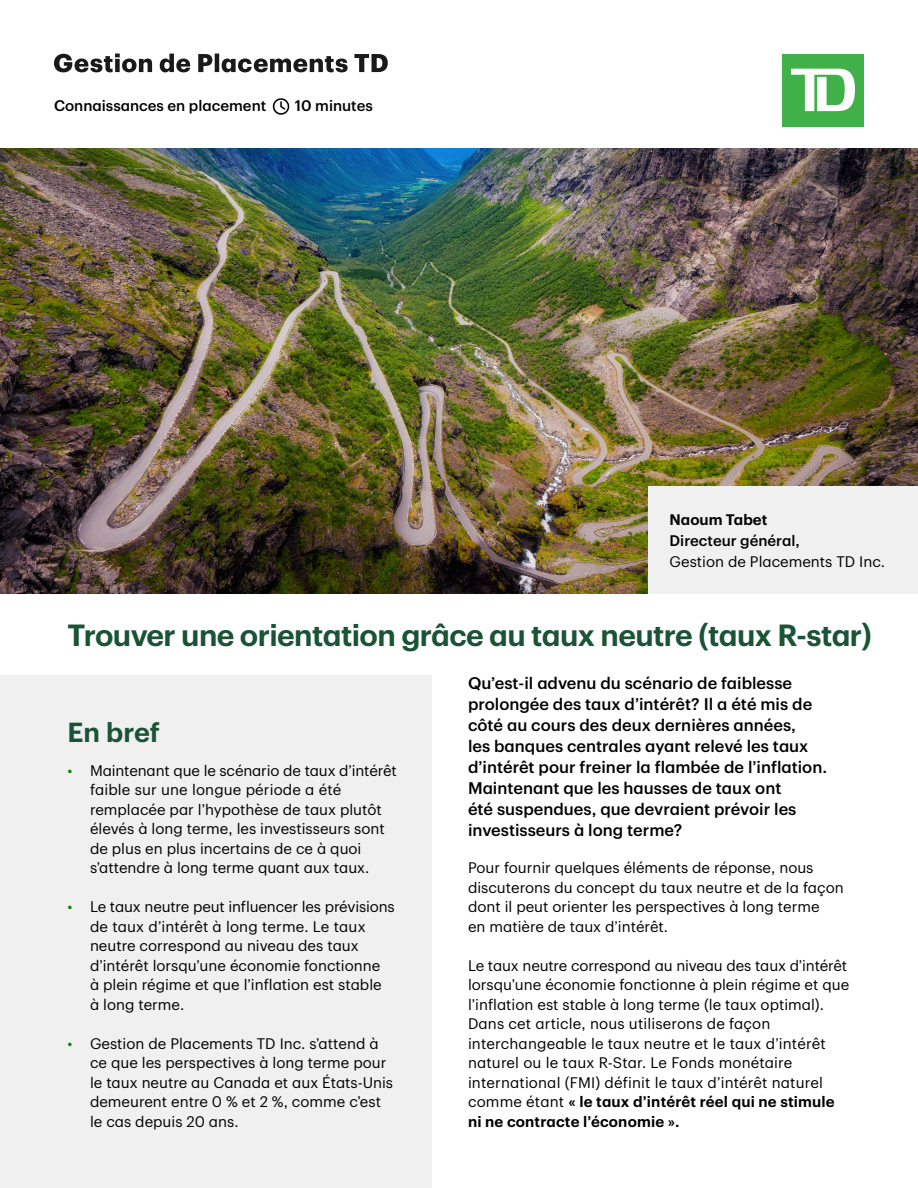
<style>
.page{position:relative;width:918px;height:1188px;background:#fff}
.page>*{position:absolute;margin:0;border:0;box-sizing:border-box;transform-origin:0 0}
.H3__20pt_Semibold__Forest_Green{font:600 30px "TD Graphik";letter-spacing:-.02em;color:#1a5336}
.SH1__18pt_Semibold__Forest_Green{font:600 27px "TD Graphik";color:#1a5336}
.Intro_Copy__11pt_Medium__Black{font:500 16.5px/21px "TD Graphik";color:#000}
.Bulleted_List_Body_Copy__10pt_Regular__B{font:15px/19.5px "TD Graphik";color:#000}
.Body_Copy__10pt_Regular__Black{font:15px/19.5px "TD Graphik";color:#000}
.Job_Role__10pt_Regular__Black{font:15px/21px "TD Graphik";color:#000}
.Equation__10pt_Medium__Black{font:500 15px "TD Graphik";color:#000}
.Author__10pt_Bold__Black{font:600 15px "TD Graphik";color:#000}
.s1{font-weight:500}
.s2{color:#038203}
.s3{font-weight:600}
</style>
<div class="page">
<svg style="left:54px;top:54px;width:334px;height:18px"></svg>
<div style="left:782px;top:54px;width:82px;height:73px;background:#40b149"></div>
<svg style="left:791px;top:69px;width:64px;height:42px"></svg>
<svg style="left:273px;top:98px;width:16px;height:17px"></svg>
<img style="left:0;top:148px;width:918px;height:446px">
<div style="left:648px;top:486px;width:270px;height:108px;background:#f0f0f0"></div>
<div style="left:0;top:675px;width:432px;height:513px;background:#f0f0f0"></div>
<p class="Equation__10pt_Medium__Black" style="left:54px;top:95px;width:214px">Connaissances en placement</p>
<p class="Equation__10pt_Medium__Black" style="left:295px;top:95px;width:80px">10 minutes</p>
<p class="Author__10pt_Bold__Black" style="left:670px;top:508px;width:99px">Naoum Tabet</p>
<p class="Job_Role__10pt_Regular__Black" style="left:670px;top:529px;width:217px"><span class="s1">Directeur général,<br></span>Gestion de Placements TD Inc.</p>
<p class="H3__20pt_Semibold__Forest_Green" style="left:68px;top:612px;width:806px">Trouver une orientation grâce au taux neutre (taux R-star)</p>
<h1 class="SH1__18pt_Semibold__Forest_Green" style="left:68px;top:712px;width:94px">En bref</h1>
<p class="Bulleted_List_Body_Copy__10pt_Regular__B" style="left:90px;top:759px;width:308px;text-indent:-22px"><span class="s2">•</span> Maintenant que le scénario de taux d’intérêt faible sur une longue période a été remplacée par l’hypothèse de taux plutôt élevés à long terme, les investisseurs sont de plus en plus incertains de ce à quoi s’attendre à long terme quant aux taux.</p>
<p class="Bulleted_List_Body_Copy__10pt_Regular__B" style="left:90px;top:896px;width:306px;text-indent:-22px"><span class="s2">•</span> Le taux neutre peut influencer les prévisions de taux d’intérêt à long terme. Le taux neutre correspond au niveau des taux d’intérêt lorsqu’une économie fonctionne<br>à plein régime et que l’inflation est stable<br>à long terme.</p>
<p class="Bulleted_List_Body_Copy__10pt_Regular__B" style="left:90px;top:1032px;width:305px;text-indent:-22px"><span class="s2">•</span> Gestion de Placements TD Inc. s’attend à ce que les perspectives à long terme pour le taux neutre au Canada et aux États-Unis demeurent entre 0 % et 2 %, comme c’est le cas depuis 20 ans.</p>
<p class="Intro_Copy__11pt_Medium__Black" style="left:468px;top:671px;width:361px">Qu’est-il advenu du scénario de faiblesse prolongée des taux d’intérêt? Il a été mis de côté au cours des deux dernières années,<br>les banques centrales ayant relevé les taux d’intérêt pour freiner la flambée de l’inflation.<br>Maintenant que les hausses de taux ont<br>été suspendues, que devraient prévoir les investisseurs à long terme?</p>
<p class="Body_Copy__10pt_Regular__Black" style="left:468px;top:857px;width:377px">Pour fournir quelques éléments de réponse, nous discuterons du concept du taux neutre et de la façon dont il peut orienter les perspectives à long terme<br>en matière de taux d’intérêt.</p>
<p class="Body_Copy__10pt_Regular__Black" style="left:468px;top:954px;width:383px">Le taux neutre correspond au niveau des taux d’intérêt lorsqu’une économie fonctionne à plein régime et que l’inflation est stable à long terme (le taux optimal).<br>Dans cet article, nous utiliserons de façon interchangeable le taux neutre et le taux d’intérêt naturel ou le taux R-Star. Le Fonds monétaire international (FMI) définit le taux d’intérêt naturel comme étant <span class="s3">« le taux d’intérêt réel qui ne stimule ni ne contracte l’économie ».</span></p>
</div>
